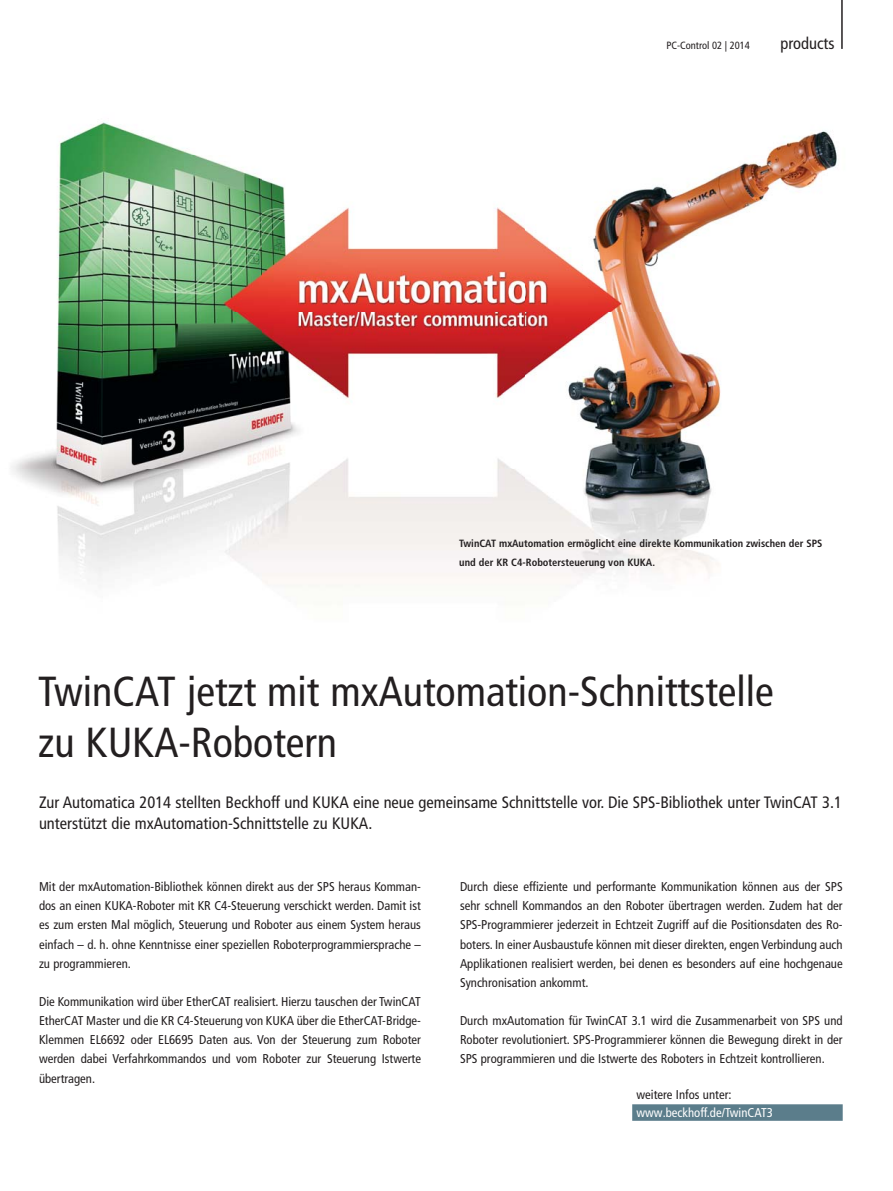
<style>
.page{position:relative;width:893px;height:1191px;background:#fff}
.page>*{position:absolute;margin:0;border:0;box-sizing:border-box;transform-origin:0 0}
.t1{font:condensed 42px/51px "Frutiger LT Pro";color:#231f20}
.t2{font:condensed 16.5px/21.3px "Frutiger LT Pro";color:#231f20}
.t3{font:condensed 12.75px/19.2px "Frutiger LT Pro";color:#231f20;text-align:justify}
.t4{font:condensed 12.75px "Frutiger LT Pro";color:#fff}
.t5{font:700 condensed 10.5px/19.2px "Frutiger LT Pro";color:#231f20}
.t6{font:condensed 10.5px "Frutiger LT Pro";color:#231f20}
</style>
<div class="page">
<img style="left:11px;top:122px;width:826px;height:465px">
<hr style="left:841px;top:0;width:2px;height:49px;background:#231f20">
<div style="left:632px;top:1104px;width:211px;height:16px;background:#5b7d8b"></div>
<p class="t6" style="left:666px;top:41px;width:85px">PC-Control 02 | 2014</p>
<p class="t2" style="left:780px;top:34px;width:56px">products</p>
<p class="t5" style="left:459px;top:534px;width:365px">TwinCAT mxAutomation ermöglicht eine direkte Kommunikation zwischen der SPS und der KR C4-Robotersteuerung von KUKA.</p>
<h1 class="t1" style="left:38px;top:671px;width:737px">TwinCAT jetzt mit mxAutomation-Schnittstelle zu KUKA-Robotern</h1>
<p class="t2" style="left:39px;top:793px;width:804px">Zur Automatica 2014 stellten Beckhoff und KUKA eine neue gemeinsame Schnittstelle vor. Die SPS-Bibliothek unter TwinCAT 3.1 unterstützt die mxAutomation-Schnittstelle zu KUKA.</p>
<p class="t3" style="left:39px;top:878px;width:383px">Mit der mxAutomation-Bibliothek können direkt aus der SPS heraus Komman&shy;dos an einen KUKA-Roboter mit KR C4-Steuerung verschickt werden. Damit ist es zum ersten Mal möglich, Steuerung und Roboter aus einem System heraus einfach – d. h. ohne Kenntnisse einer speziellen Roboterprogrammiersprache – zu programmieren.</p>
<p class="t3" style="left:39px;top:993px;width:383px">Die Kommunikation wird über EtherCAT realisiert. Hierzu tauschen der TwinCAT EtherCAT Master und die KR C4-Steuerung von KUKA über die EtherCAT-Bridge-Klemmen EL6692 oder EL6695 Daten aus. Von der Steuerung zum Roboter werden dabei Verfahrkommandos und vom Roboter zur Steuerung Istwerte übertragen.</p>
<p class="t3" style="left:460px;top:878px;width:384px">Durch diese effiziente und performante Kommunikation können aus der SPS sehr schnell Kommandos an den Roboter übertragen werden. Zudem hat der SPS-Programmierer jederzeit in Echtzeit Zugriff auf die Positionsdaten des Ro&shy;boters. In einer Ausbaustufe können mit dieser direkten, engen Verbindung auch Applikationen realisiert werden, bei denen es besonders auf eine hochgenaue Synchronisation ankommt.</p>
<p class="t3" style="left:460px;top:1012px;width:384px">Durch mxAutomation für TwinCAT 3.1 wird die Zusammenarbeit von SPS und Roboter revolutioniert. SPS-Programmierer können die Bewegung direkt in der SPS programmieren und die Istwerte des Roboters in Echtzeit kontrollieren.</p>
<p class="t3" style="left:636px;top:1086px;width:97px">weitere Infos unter:</p>
<p class="t4" style="left:636px;top:1107px;width:138px">www.beckhoff.de/TwinCAT3</p>
</div>
